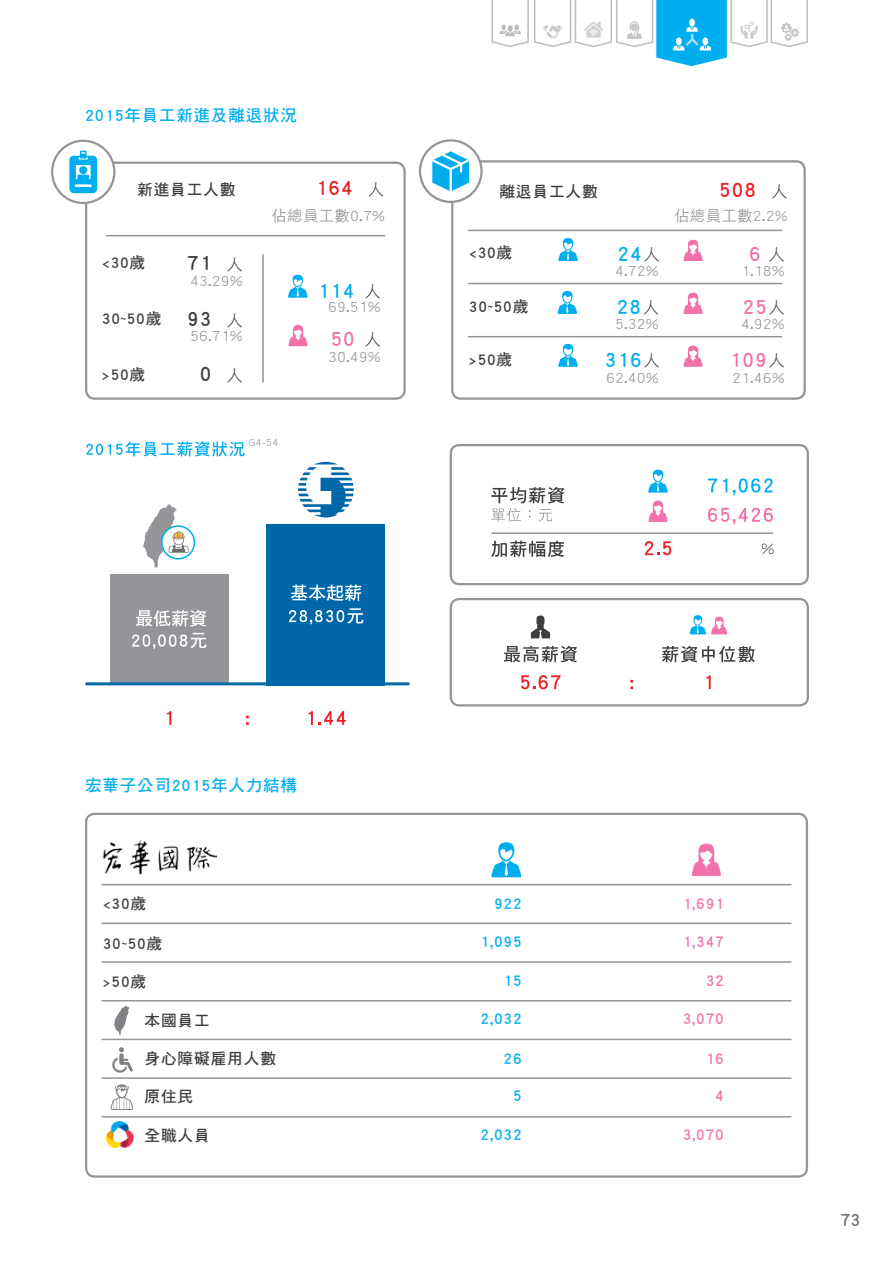
<style>
.page{position:relative;width:893px;height:1263px;background:#fff}
.page>*{position:absolute;margin:0;border:0;box-sizing:border-box;transform-origin:0 0}
.t1{font:21px "DF Hei Std W7";letter-spacing:.05em;color:#00aeef}
.t2{font:21px "DF Hei Std W7";letter-spacing:.05em;color:#f171ab}
.t3{font:21px "DF Hei Std W7";letter-spacing:.05em;color:#ee1d23}
.t4{font:21px "DF Hei Std W7";color:#3e3e3f}
.t5{font:18px "DF Hei Std W7";color:#6c6d70}
.t6{font:16.5px "DF Hei Std W7";letter-spacing:.05em;color:#00aeef}
.t7{font:15.75px "DF Hei Std W7";letter-spacing:.05em;color:#3e3e3f}
.t8{font:15.75px "DF Hei Std W7";letter-spacing:.05em;color:#f171ab}
.t9{font:15.75px "DF Hei Std W7";letter-spacing:.05em;color:#00aeef}
.t10{font:15px "DF Hei Std W3";letter-spacing:.05em;color:#808285}
.t11{font:10.5px "DF Hei Std W3";color:#808285}
.s1{font-family:"DF Hei Std W3";font-size:15.75px;color:#3e3e3f}
.s2{font-family:"DF Hei Std W3";font-size:15.75px}
.s3{font-size:21px}
.s4{font-family:"DF Hei Std W3"}
</style>
<div class="page">
<svg style="left:491px;top:0;width:317px;height:66px"></svg>
<div style="left:451px;top:160px;width:355px;height:240px;border:2px solid #939598;border-radius:9px"></div>
<div style="left:85px;top:162px;width:321px;height:238px;border:2px solid #939598;border-radius:9px"></div>
<svg style="left:288px;top:275px;width:20px;height:23px"></svg>
<svg style="left:288px;top:325px;width:20px;height:21px"></svg>
<hr style="left:468px;top:230px;width:314px;height:1px;background:#939598">
<hr style="left:468px;top:283px;width:314px;height:1px;background:#939598">
<hr style="left:468px;top:336px;width:314px;height:1px;background:#939598">
<svg style="left:683px;top:240px;width:20px;height:21px"></svg>
<svg style="left:558px;top:238px;width:20px;height:23px"></svg>
<svg style="left:683px;top:293px;width:20px;height:21px"></svg>
<svg style="left:557px;top:291px;width:20px;height:23px"></svg>
<svg style="left:683px;top:346px;width:20px;height:21px"></svg>
<svg style="left:558px;top:344px;width:20px;height:23px"></svg>
<div style="left:52px;top:141px;width:62px;height:62px;background:#fff;border-radius:50%"></div>
<div style="left:51px;top:140px;width:64px;height:64px;border:2px solid #939598;border-radius:50%"></div>
<svg style="left:69px;top:151px;width:28px;height:42px"></svg>
<div style="left:420px;top:140px;width:61px;height:62px;background:#fff;border-radius:50%"></div>
<div style="left:419px;top:139px;width:64px;height:64px;border:2px solid #939598;border-radius:50%"></div>
<svg style="left:432px;top:151px;width:37px;height:40px"></svg>
<hr style="left:262px;top:255px;width:2px;height:127px;background:#939598">
<hr style="left:107px;top:235px;width:278px;height:1px;background:#939598">
<img style="left:102px;top:840px;width:114px;height:35px">
<img style="left:107px;top:1121px;width:28px;height:26px">
<svg style="left:691px;top:844px;width:30px;height:32px"></svg>
<svg style="left:491px;top:842px;width:31px;height:35px"></svg>
<svg style="left:110px;top:1084px;width:24px;height:26px"></svg>
<svg style="left:112px;top:1047px;width:21px;height:26px"></svg>
<svg style="left:114px;top:1006px;width:16px;height:29px"></svg>
<svg style="left:449px;top:444px;width:360px;height:263px"></svg>
<svg style="left:647px;top:501px;width:22px;height:21px"></svg>
<svg style="left:647px;top:470px;width:22px;height:23px"></svg>
<svg style="left:708px;top:479px;width:9px;height:13px"></svg>
<svg style="left:723px;top:479px;width:4px;height:13px"></svg>
<svg style="left:733px;top:478px;width:40px;height:17px"></svg>
<svg style="left:708px;top:508px;width:65px;height:17px"></svg>
<hr style="left:492px;top:532px;width:281px;height:2px;background:#939598">
<svg style="left:645px;top:541px;width:26px;height:14px"></svg>
<svg style="left:491px;top:541px;width:73px;height:16px"></svg>
<svg style="left:491px;top:487px;width:73px;height:35px"></svg>
<svg style="left:762px;top:543px;width:11px;height:11px"></svg>
<svg style="left:86px;top:441px;width:159px;height:15px"></svg>
<svg style="left:246px;top:715px;width:3px;height:10px"></svg>
<svg style="left:521px;top:675px;width:39px;height:14px"></svg>
<svg style="left:531px;top:615px;width:19px;height:23px"></svg>
<svg style="left:504px;top:646px;width:73px;height:16px"></svg>
<svg style="left:689px;top:615px;width:39px;height:19px"></svg>
<svg style="left:706px;top:675px;width:5px;height:14px"></svg>
<svg style="left:662px;top:646px;width:93px;height:16px"></svg>
<svg style="left:630px;top:680px;width:3px;height:9px"></svg>
<svg style="left:308px;top:711px;width:38px;height:14px"></svg>
<div style="left:267px;top:524px;width:118px;height:161px;background:#0068a9"></div>
<svg style="left:298px;top:462px;width:56px;height:55px"></svg>
<svg style="left:289px;top:608px;width:74px;height:17px"></svg>
<svg style="left:291px;top:584px;width:70px;height:17px"></svg>
<svg style="left:167px;top:711px;width:4px;height:14px"></svg>
<div style="left:110px;top:574px;width:118px;height:111px;background:#939598"></div>
<div style="left:161px;top:525px;width:34px;height:34px;border:2px solid #00aeef;border-radius:50%"></div>
<svg style="left:143px;top:504px;width:46px;height:64px"></svg>
<svg style="left:132px;top:633px;width:75px;height:16px"></svg>
<svg style="left:136px;top:610px;width:70px;height:17px"></svg>
<hr style="left:85px;top:682px;width:324px;height:3px;background:#0068a9">
<div style="left:85px;top:813px;width:723px;height:365px;border:2px solid #939598;border-radius:9px"></div>
<hr style="left:102px;top:884px;width:689px;height:1px;background:#939598">
<hr style="left:102px;top:922px;width:689px;height:2px;background:#939598">
<hr style="left:102px;top:1077px;width:689px;height:2px;background:#939598">
<hr style="left:102px;top:1116px;width:689px;height:1px;background:#939598">
<hr style="left:102px;top:961px;width:689px;height:2px;background:#939598">
<hr style="left:102px;top:1000px;width:689px;height:1px;background:#939598">
<hr style="left:102px;top:1039px;width:689px;height:1px;background:#939598">
<p class="t6" style="left:85px;top:106px;width:214px">2015年員工新進及離退狀況</p>
<p class="t7" style="left:137px;top:180px;width:100px">新進員工人數</p>
<h1 class="t3" style="left:316px;top:176px;width:70px">164 <span class="s1">人</span></h1>
<p class="t10" style="left:272px;top:207px;width:114px">佔總員工數0.7%</p>
<p class="t10" style="left:674px;top:207px;width:114px">佔總員工數2.2%</p>
<p class="t7" style="left:499px;top:183px;width:100px">離退員工人數</p>
<h1 class="t3" style="left:719px;top:178px;width:70px">508 <span class="s1">人</span></h1>
<p class="t7" style="left:102px;top:254px;width:45px">&lt;30歲</p>
<h1 class="t4" style="left:187px;top:251px;width:57px">71 <span class="s2">人</span></h1>
<p class="t7" style="left:102px;top:310px;width:142px">30~50歲 <span class="s3">93</span> <span class="s4">人</span></p>
<p class="t7" style="left:102px;top:365px;width:45px">&gt;50歲</p>
<h1 class="t4" style="left:200px;top:362px;width:44px">0 <span class="s2">人</span></h1>
<p class="t10" style="left:190px;top:272px;width:54px">43.29%</p>
<p class="t10" style="left:190px;top:328px;width:54px">56.71%</p>
<p class="t11" style="left:249px;top:436px;width:31px">G4-54</p>
<h1 class="t1" style="left:318px;top:279px;width:64px">114 <span class="s1">人</span></h1>
<p class="t10" style="left:328px;top:298px;width:54px">69.51%</p>
<h1 class="t2" style="left:331px;top:327px;width:51px">50 <span class="s1">人</span></h1>
<p class="t10" style="left:328px;top:349px;width:54px">30.49%</p>
<p class="t7" style="left:469px;top:244px;width:45px">&lt;30歲</p>
<h1 class="t1" style="left:618px;top:242px;width:44px">24<span class="s1">人</span></h1>
<h1 class="t2" style="left:749px;top:242px;width:37px">6 <span class="s1">人</span></h1>
<p class="t10" style="left:615px;top:262px;width:45px">4.72%</p>
<p class="t10" style="left:741px;top:262px;width:45px">1.18%</p>
<p class="t7" style="left:469px;top:298px;width:61px">30~50歲</p>
<h1 class="t1" style="left:617px;top:295px;width:44px">28<span class="s1">人</span></h1>
<h1 class="t2" style="left:743px;top:295px;width:43px">25<span class="s1">人</span></h1>
<p class="t10" style="left:615px;top:316px;width:45px">5.32%</p>
<p class="t10" style="left:741px;top:316px;width:45px">4.92%</p>
<p class="t7" style="left:469px;top:351px;width:45px">&gt;50歲</p>
<h1 class="t1" style="left:605px;top:348px;width:56px">316<span class="s1">人</span></h1>
<h1 class="t2" style="left:730px;top:348px;width:56px">109<span class="s1">人</span></h1>
<p class="t10" style="left:606px;top:369px;width:54px">62.40%</p>
<p class="t10" style="left:732px;top:369px;width:54px">21.46%</p>
<p class="t6" style="left:85px;top:777px;width:214px">宏華子公司2015年人力結構</p>
<p class="t7" style="left:103px;top:895px;width:45px">&lt;30歲</p>
<p class="t8" style="left:683px;top:895px;width:43px">1,691</p>
<p class="t7" style="left:103px;top:934px;width:61px">30~50歲</p>
<p class="t8" style="left:683px;top:933px;width:43px">1,347</p>
<p class="t9" style="left:494px;top:895px;width:29px">922</p>
<p class="t9" style="left:481px;top:933px;width:43px">1,095</p>
<p class="t7" style="left:103px;top:973px;width:45px">&gt;50歲</p>
<p class="t8" style="left:706px;top:972px;width:20px">32</p>
<p class="t9" style="left:504px;top:972px;width:20px">15</p>
<p class="t7" style="left:145px;top:1011px;width:67px">本國員工</p>
<p class="t8" style="left:683px;top:1010px;width:43px">3,070</p>
<p class="t9" style="left:481px;top:1010px;width:43px">2,032</p>
<p class="t7" style="left:145px;top:1050px;width:133px">身心障礙雇用人數</p>
<p class="t8" style="left:706px;top:1049px;width:20px">16</p>
<p class="t9" style="left:504px;top:1049px;width:20px">26</p>
<p class="t7" style="left:145px;top:1088px;width:50px">原住民</p>
<p class="t8" style="left:715px;top:1087px;width:10px">4</p>
<p class="t9" style="left:513px;top:1087px;width:10px">5</p>
<p class="t7" style="left:145px;top:1126px;width:67px">全職人員</p>
<p class="t9" style="left:481px;top:1125px;width:43px">2,032</p>
<p class="t8" style="left:683px;top:1125px;width:43px">3,070</p>
<p class="t5" style="left:840px;top:1210px;width:21px">73</p>
</div>
